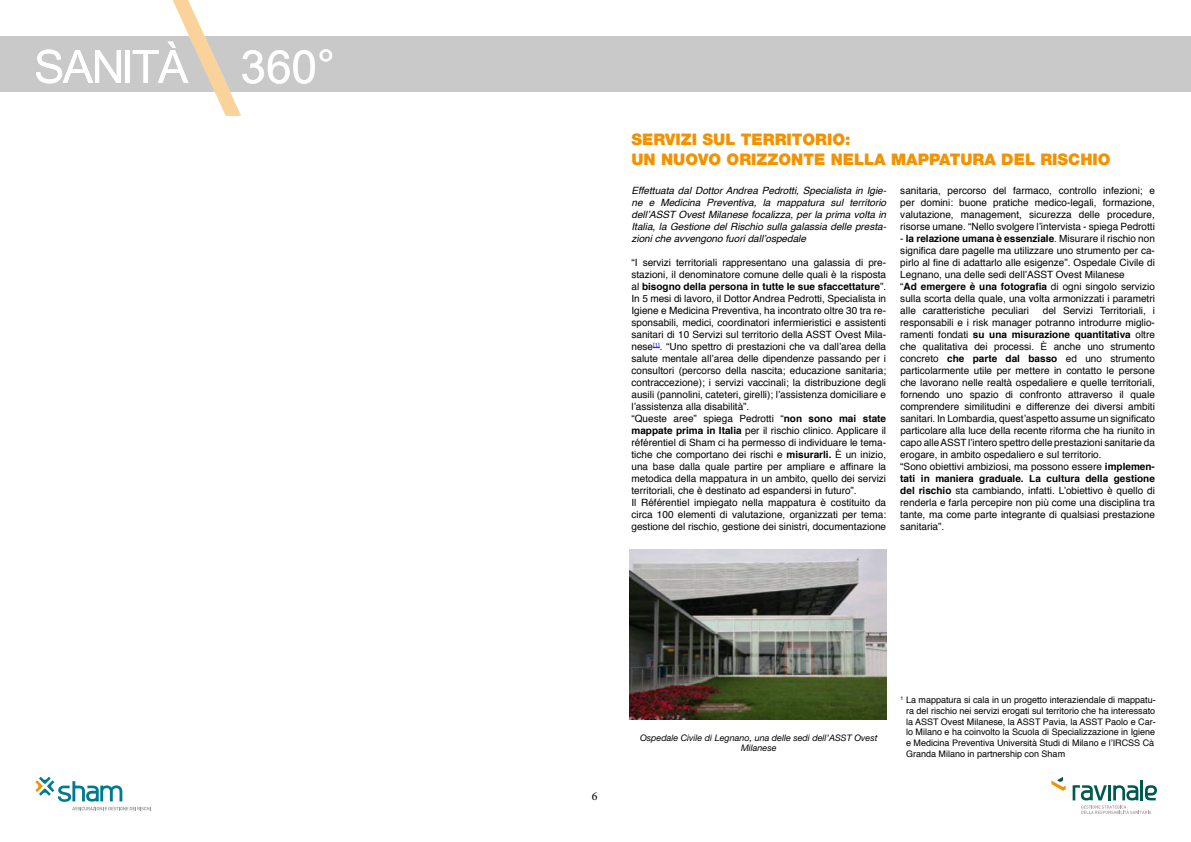
<style>
.page{position:relative;width:1191px;height:842px;background:#fff}
.page>*{position:absolute;margin:0;border:0;box-sizing:border-box;transform-origin:0 0}
.t1{font:45.8px "Arial Unicode MS";color:#fff}
.t2{font:900 16px/19.2px "Helvetica Neue";color:#f39200}
.t3{font:12px "Minion Pro";color:#000}
.t4{font:10px/12px "Helvetica";color:#000}
.t5{font:italic 10px/12px "Helvetica";color:#000;text-align:justify}
.t6{font:9px/10.8px "Helvetica";color:#000}
.t7{font:italic 9px/10.4px "Helvetica Neue";color:#000;text-align:center}
.s1{font-weight:700}
</style>
<div class="page">
<div style="left:0;top:36px;width:1191px;height:56px;background:#cac9c9"></div>
<svg style="left:36px;top:49px;width:85px;height:34px"></svg>
<hr style="left:125px;top:50px;width:4px;height:33px;background:#fff">
<svg style="left:133px;top:0;width:108px;height:116px"></svg>
<svg style="left:35px;top:777px;width:116px;height:33px"></svg>
<hr style="left:1140px;top:780px;width:3px;height:20px;background:#00584e">
<svg style="left:1072px;top:785px;width:85px;height:29px"></svg>
<svg style="left:1051px;top:777px;width:14px;height:14px"></svg>
<img style="left:629px;top:549px;width:257px;height:171px">
<h1 class="t1" style="left:240px;top:33px;width:96px">360°</h1>
<h2 class="t2" style="left:631px;top:130px;width:480px">SERVIZI SUL TERRITORIO:<br>UN NUOVO ORIZZONTE NELLA MAPPATURA DEL RISCHIO</h2>
<p class="t5" style="left:631px;top:185px;width:256px">Effettuata dal Dottor Andrea Pedrotti, Specialista in Igie&shy;ne e Medicina Preventiva, la mappatura sul territorio dell’ASST Ovest Milanese focalizza, per la prima volta in Italia, la Gestione del Rischio sulla galassia delle presta&shy;zioni che avvengono fuori dall’ospedale</p>
<p class="t4" style="left:631px;top:257px;width:256px">“I servizi territoriali rappresentano una galassia di pre&shy;stazioni, il denominatore comune delle quali è la risposta al <span class="s1">bisogno della persona in tutte le sue sfaccettature</span>”.<br>In 5 mesi di lavoro, il Dottor Andrea Pedrotti, Specialista in Igiene e Medicina Preventiva, ha incontrato oltre 30 tra re&shy;sponsabili, medici, coordinatori infermieristici e assistenti sanitari di 10 Servizi sul territorio della ASST Ovest Mila&shy;nese<sup>[1]</sup>. “Uno spettro di prestazioni che va dall’area della salute mentale all’area delle dipendenze passando per i consultori (percorso della nascita; educazione sanitaria; contraccezione); i servizi vaccinali; la distribuzione degli ausili (pannolini, cateteri, girelli); l’assistenza domiciliare e l’assistenza alla disabilità”.<br>“Queste aree” spiega Pedrotti “<span class="s1">non sono mai state mappate prima in Italia</span> per il rischio clinico. Applicare il référentiel di Sham ci ha permesso di individuare le tema&shy;tiche che comportano dei rischi e <span class="s1">misurarli.</span> È un inizio, una base dalla quale partire per ampliare e affinare la metodica della mappatura in un ambito, quello dei servizi territoriali, che è destinato ad espandersi in futuro”.<br>Il Référentiel impiegato nella mappatura è costituito da circa 100 elementi di valutazione, organizzati per tema: gestione del rischio, gestione dei sinistri, documentazione</p>
<p class="t4" style="left:900px;top:185px;width:256px;text-align:justify">sanitaria, percorso del farmaco, controllo infezioni; e per domini: buone pratiche medico-legali, formazione, valutazione, management, sicurezza delle procedure, risorse umane. “Nello svolgere l’intervista - spiega Pedrotti</p>
<p class="t4" style="left:900px;top:233px;width:256px">- <span class="s1">la relazione umana è essenziale</span>. Misurare il rischio non significa dare pagelle ma utilizzare uno strumento per ca&shy;pirlo al fine di adattarlo alle esigenze”. Ospedale Civile di Legnano, una delle sedi dell’ASST Ovest Milanese<br>“<span class="s1">Ad emergere è una fotografia</span> di ogni singolo servizio sulla scorta della quale, una volta armonizzati i parametri alle caratteristiche peculiari</p>
<p class="t4" style="left:900px;top:305px;width:256px;text-indent:142px">del Servizi Territoriali, i responsabili e i risk manager potranno introdurre miglio&shy;ramenti fondati <span class="s1">su una misurazione quantitativa</span> oltre che qualitativa dei processi. È anche uno strumento concreto <span class="s1">che parte dal basso</span> ed uno strumento particolarmente utile per mettere in contatto le persone che lavorano nelle realtà ospedaliere e quelle territoriali, fornendo uno spazio di confronto attraverso il quale comprendere similitudini e differenze dei diversi ambiti sanitari. In Lombardia, quest’aspetto assume un significato particolare alla luce della recente riforma che ha riunito in capo alle ASSTl’intero spettro delle prestazioni sanitarie da erogare, in ambito ospedaliero e sul territorio.<br>“Sono obiettivi ambiziosi, ma possono essere <span class="s1">implemen&shy;tati in maniera graduale. La cultura della gestione del rischio</span> sta cambiando, infatti. L’obiettivo è quello di renderla e farla percepire non più come una disciplina tra tante, ma come parte integrante di qualsiasi prestazione sanitaria”.</p>
<p class="t3" style="left:592px;top:789px;width:7px">6</p>
<p class="t7" style="left:640px;top:732px;width:239px">Ospedale Civile di Legnano, una delle sedi dell’ASST Ovest<br>Milanese</p>
<p class="t6" style="left:906px;top:695px;width:251px;text-indent:-5px"><sup>1</sup> La mappatura si cala in un progetto interaziendale di mappatu&shy;ra del rischio nei servizi erogati sul territorio che ha interessato la ASST Ovest Milanese, la ASST Pavia, la ASST Paolo e Car&shy;lo Milano e ha coinvolto la Scuola di Specializzazione in Igiene e Medicina Preventiva Università Studi di Milano e l’IRCSS Cà Granda Milano in partnership con Sham</p>
</div>
